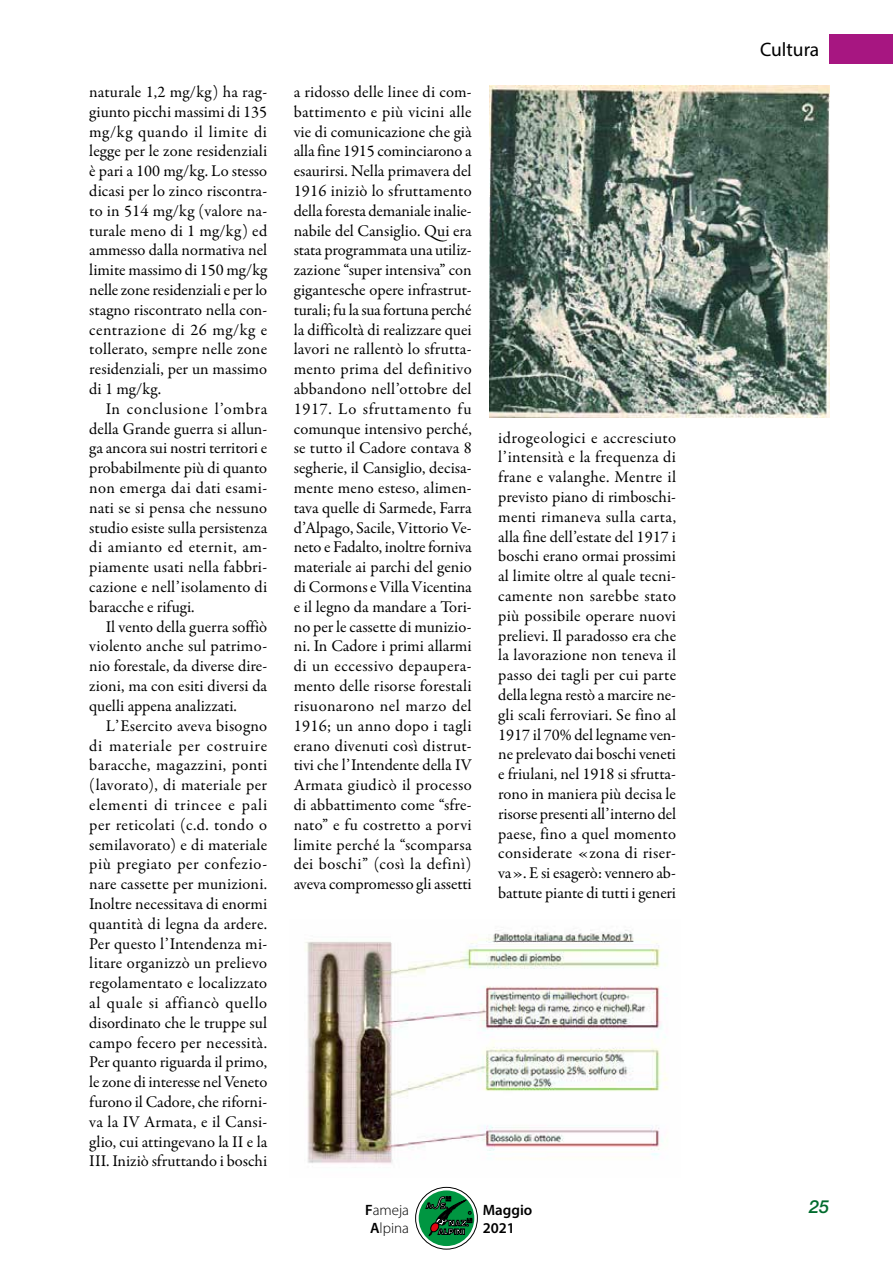
<style>
.page{position:relative;width:893px;height:1263px;background:#fff}
.page>*{position:absolute;margin:0;border:0;box-sizing:border-box;transform-origin:0 0}
.t1{font:19.5px "Myriad Pro";color:#000}
.t2{font:italic 500 18px "Helvetica Neue LT Std";color:#006b2d}
.t3{font:16.5px/19.8px "Garamond Premr Pro";letter-spacing:.005em;color:#000;text-align:justify}
.t4{font:300 15px "Myriad Pro";color:#000}
.t5{font:600 15px/18px "Myriad Pro";color:#000}
.s1{font-weight:600}
</style>
<div class="page">
<svg style="left:416px;top:1187px;width:61px;height:62px"></svg>
<div style="left:415px;top:1187px;width:63px;height:62px;border:1px solid #000;border-radius:50%"></div>
<svg style="left:419px;top:1190px;width:55px;height:56px;background:#388859"></svg>
<div style="left:829px;top:34px;width:64px;height:30px;background:#a71681"></div>
<img style="left:305px;top:930px;width:363px;height:234px">
<img style="left:489px;top:85px;width:340px;height:333px">
<p class="t3" style="left:89px;top:82px;width:180px">naturale 1,2 mg/kg) ha rag&shy;giunto picchi massimi di 135 mg/kg quando il limite di legge per le zone residenziali è pari a 100 mg/kg. Lo stesso dicasi per lo zinco riscontra&shy;to in 514 mg/kg (valore na&shy;turale meno di 1 mg/kg) ed ammesso dalla normativa nel limite massimo di 150 mg/kg nelle zone residenziali e per lo stagno riscontrato nella con&shy;centrazione di 26 mg/kg e tollerato, sempre nelle zone residenziali, per un massimo di 1 mg/kg.</p>
<p class="t3" style="left:89px;top:399px;width:179px;text-indent:17px">In conclusione l’ombra della Grande guerra si allun&shy;ga ancora sui nostri territori e probabilmente più di quanto non emerga dai dati esami&shy;nati se si pensa che nessuno studio esiste sulla persistenza di amianto ed eternit, am&shy;piamente usati nella fabbri&shy;cazione e nell’isolamento di baracche e rifugi.</p>
<p class="t3" style="left:89px;top:617px;width:179px;text-indent:17px">Il vento della guerra soffiò violento anche sul patrimo&shy;nio forestale, da diverse dire&shy;zioni, ma con esiti diversi da quelli appena analizzati.</p>
<p class="t3" style="left:89px;top:716px;width:180px;text-indent:17px">L’Esercito aveva bisogno di materiale per costruire baracche, magazzini, ponti (lavorato), di materiale per elementi di trincee e pali per reticolati (c.d. tondo o semilavorato) e di materiale più pregiato per confezio&shy;nare cassette per munizioni.<br>Inoltre necessitava di enormi quantità di legna da ardere.<br>Per questo l’Intendenza mi&shy;litare organizzò un prelievo regolamentato e localizzato al quale si affiancò quello disordinato che le truppe sul campo fecero per necessità.<br>Per quanto riguarda il primo, le zone di interesse nel Veneto furono il Cadore, che riforni&shy;va la IV Armata, e il Cansi&shy;glio, cui attingevano la II e la III. Iniziò sfruttando i boschi</p>
<p class="t3" style="left:294px;top:82px;width:180px">a ridosso delle linee di com&shy;battimento e più vicini alle vie di comunicazione che già alla fine 1915 cominciarono a esaurirsi. Nella primavera del 1916 iniziò lo sfruttamento della foresta demaniale inalie&shy;nabile del Cansiglio. Qui era stata programmata una utiliz&shy;zazione “super intensiva” con gigantesche opere infrastrut&shy;turali; fu la sua fortuna perché la difficoltà di realizzare quei lavori ne rallentò lo sfrutta&shy;mento prima del definitivo abbandono nell’ottobre del 1917. Lo sfruttamento fu comunque intensivo perché, se tutto il Cadore contava 8 segherie, il Cansiglio, decisa&shy;mente meno esteso, alimen&shy;tava quelle di Sarmede, Farra d’Alpago, Sacile, Vittorio Ve&shy;neto e Fadalto, inoltre forniva materiale ai parchi del genio di Cormons e Villa Vicentina e il legno da mandare a Tori&shy;no per le cassette di munizio&shy;ni. In Cadore i primi allarmi di un eccessivo depaupera&shy;mento delle risorse forestali risuonarono nel marzo del 1916; un anno dopo i tagli erano divenuti così distrut&shy;tivi che l’Intendente della IV Armata giudicò il processo di abbattimento come “sfre&shy;nato” e fu costretto a porvi limite perché la “scomparsa dei boschi” (così la definì) aveva compromesso gli assetti</p>
<p class="t3" style="left:498px;top:428px;width:180px">idrogeologici e accresciuto l’intensità e la frequenza di frane e valanghe. Mentre il previsto piano di rimboschi&shy;menti rimaneva sulla carta, alla fine dell’estate del 1917 i boschi erano ormai prossimi al limite oltre al quale tecni&shy;camente non sarebbe stato più possibile operare nuovi prelievi. Il paradosso era che la lavorazione non teneva il passo dei tagli per cui parte della legna restò a marcire ne&shy;gli scali ferroviari. Se fino al 1917 il 70% del legname ven&shy;ne prelevato dai boschi veneti e friulani, nel 1918 si sfrutta&shy;rono in maniera più decisa le risorse presenti all’interno del paese, fino a quel momento considerate «zona di riser&shy;va». E si esagerò: vennero ab&shy;battute piante di tutti i generi</p>
<p class="t1" style="left:760px;top:38px;width:61px">Cultura</p>
<p class="t4" style="left:365px;top:1201px;width:46px"><span class="s1">F</span>ameja</p>
<p class="t2" style="left:809px;top:1196px;width:22px">25</p>
<p class="t4" style="left:370px;top:1219px;width:40px"><span class="s1">A</span>lpina</p>
<p class="t5" style="left:483px;top:1200px;width:51px">Maggio<br>2021</p>
</div>
